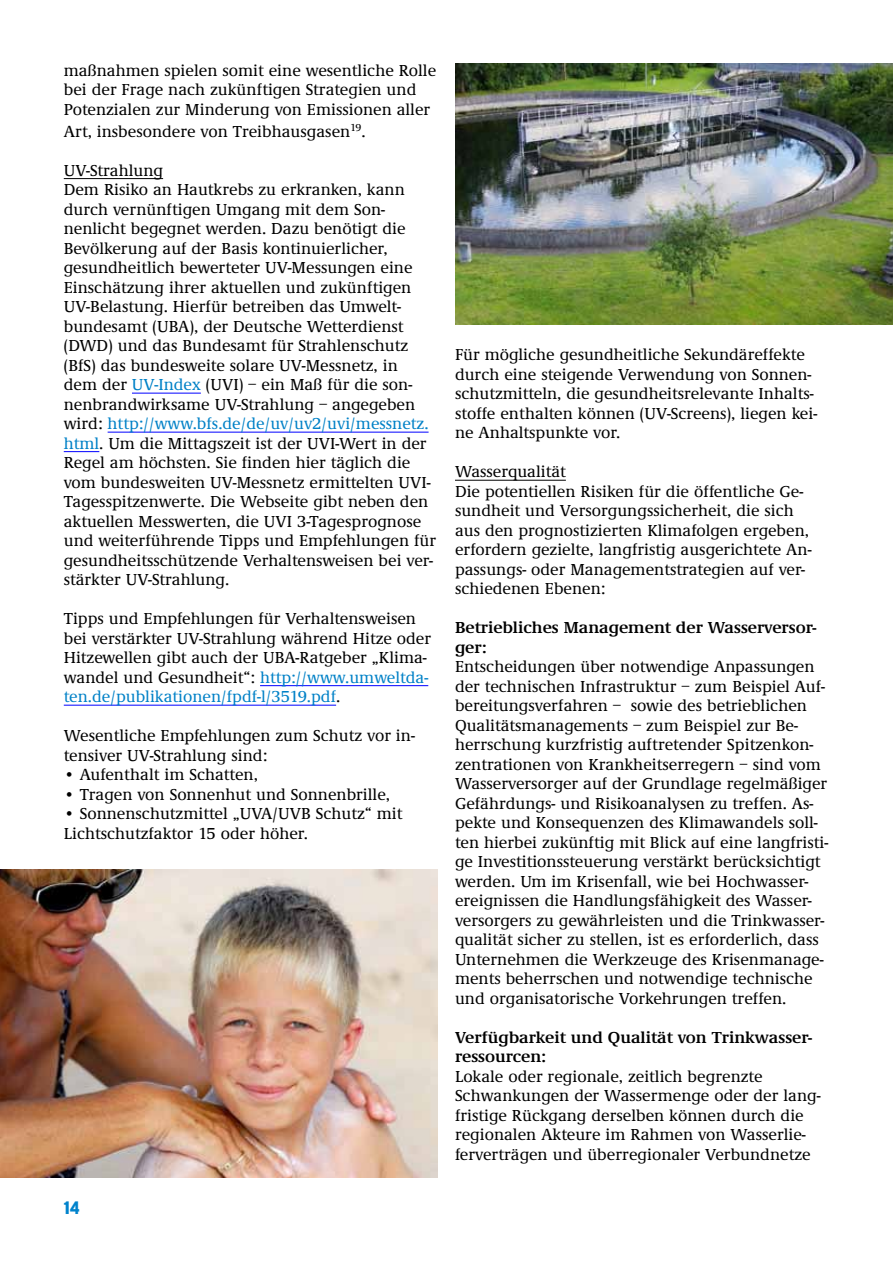
<style>
.page{position:relative;width:893px;height:1263px;background:#fff}
.page>*{position:absolute;margin:0;border:0;box-sizing:border-box;transform-origin:0 0}
.t1{font:900 condensed 18px "Interstate";color:#0083cc}
.t2{font:500 16.5px/19.5px "Demos EF";color:#000}
.t3{font:600 16.5px/19.5px "Demos EF";color:#000}
.s1{color:#0081c7}
</style>
<div class="page">
<hr style="left:64px;top:178px;width:99px;height:1px;background:#000">
<hr style="left:132px;top:393px;width:69px;height:1px;background:#00f">
<hr style="left:108px;top:432px;width:321px;height:1px;background:#00f">
<hr style="left:64px;top:451px;width:35px;height:1px;background:#00f">
<hr style="left:260px;top:685px;width:168px;height:1px;background:#00f">
<hr style="left:64px;top:705px;width:272px;height:1px;background:#00f">
<hr style="left:455px;top:480px;width:111px;height:1px;background:#000">
<img style="left:0;top:869px;width:438px;height:309px">
<img style="left:455px;top:64px;width:438px;height:260px">
<p class="t2" style="left:64px;top:61px;width:374px">maßnahmen spielen somit eine wesentliche Rolle bei der Frage nach zukünftigen Strategien und<br>Potenzialen zur Minderung von Emissionen aller</p>
<p class="t2" style="left:64px;top:122px;width:303px">Art, insbesondere von Treibhausgasen<sup>19</sup>.</p>
<p class="t2" style="left:64px;top:161px;width:374px">UV-Strahlung<br>Dem Risiko an Hautkrebs zu erkranken, kann durch vernünftigen Umgang mit dem Son&shy;nenlicht begegnet werden. Dazu benötigt die Bevölkerung auf der Basis kontinuierlicher, gesundheitlich bewerteter UV-Messungen eine Einschätzung ihrer aktuellen und zukünftigen UV-Belastung. Hierfür betreiben das Umwelt&shy;bundesamt (UBA), der Deutsche Wetterdienst (DWD) und das Bundesamt für Strahlenschutz (BfS) das bundesweite solare UV-Messnetz, in<br>dem der <span class="s1">UV-Index</span> (UVI) – ein Maß für die son&shy;nenbrandwirksame UV-Strahlung – angegeben wird: <span class="s1">http://www.bfs.de/de/uv/uv2/uvi/messnetz. html</span>. Um die Mittagszeit ist der UVI-Wert in der Regel am höchsten. Sie finden hier täglich die vom bundesweiten UV-Messnetz ermittelten UVI-Tagesspitzenwerte. Die Webseite gibt neben den aktuellen Messwerten, die UVI 3-Tagesprognose und weiterführende Tipps und Empfehlungen für gesundheitsschützende Verhaltensweisen bei ver&shy;stärkter UV-Strahlung.</p>
<p class="t2" style="left:64px;top:609px;width:369px">Tipps und Empfehlungen für Verhaltensweisen bei verstärkter UV-Strahlung während Hitze oder Hitzewellen gibt auch der UBA-Ratgeber „Klima&shy;wandel und Gesundheit“: <span class="s1">http://www.umweltda&shy;ten.de/publikationen/fpdf-l/3519.pdf</span>.</p>
<p class="t2" style="left:64px;top:726px;width:353px">Wesentliche Empfehlungen zum Schutz vor in&shy;tensiver UV-Strahlung sind:</p>
<p class="t2" style="left:64px;top:765px;width:196px">• Aufenthalt im Schatten,</p>
<p class="t2" style="left:64px;top:785px;width:328px">• Tragen von Sonnenhut und Sonnenbrille,</p>
<p class="t2" style="left:64px;top:804px;width:340px">• Sonnenschutzmittel „UVA/UVB Schutz“ mit<br>Lichtschutzfaktor 15 oder höher.</p>
<p class="t1" style="left:64px;top:1197px;width:17px">14</p>
<p class="t2" style="left:455px;top:345px;width:364px">Für mögliche gesundheitliche Sekundäreffekte durch eine steigende Verwendung von Sonnen&shy;schutzmitteln, die gesundheitsrelevante Inhalts&shy;stoffe enthalten können (UV-Screens), liegen kei&shy;ne Anhaltspunkte vor.</p>
<p class="t2" style="left:455px;top:462px;width:358px">Wasserqualität<br>Die potentiellen Risiken für die öffentliche Ge&shy;sundheit und Versorgungssicherheit, die sich aus den prognostizierten Klimafolgen ergeben, erfordern gezielte, langfristig ausgerichtete An&shy;passungs- oder Managementstrategien auf ver&shy;schiedenen Ebenen:</p>
<p class="t3" style="left:455px;top:618px;width:363px">Betriebliches Management der Wasserversor&shy;ger:</p>
<p class="t2" style="left:455px;top:657px;width:375px">Entscheidungen über notwendige Anpassungen der technischen Infrastruktur – zum Beispiel Auf&shy;bereitungsverfahren – sowie des betrieblichen Qualitätsmanagements – zum Beispiel zur Be&shy;herrschung kurzfristig auftretender Spitzenkon&shy;zentrationen von Krankheitserregern – sind vom Wasserversorger auf der Grundlage regelmäßiger Gefährdungs- und Risikoanalysen zu treffen. As&shy;pekte und Konsequenzen des Klimawandels soll&shy;ten hierbei zukünftig mit Blick auf eine langfristi&shy;ge Investitionssteuerung verstärkt berücksichtigt werden. Um im Krisenfall, wie bei Hochwasser&shy;ereignissen die Handlungsfähigkeit des Wasser&shy;versorgers zu gewährleisten und die Trinkwasser&shy;qualität sicher zu stellen, ist es erforderlich, dass Unternehmen die Werkzeuge des Krisenmanage&shy;ments beherrschen und notwendige technische und organisatorische Vorkehrungen treffen.</p>
<p class="t3" style="left:455px;top:1028px;width:358px">Verfügbarkeit und Qualität von Trinkwasser&shy;ressourcen:</p>
<p class="t2" style="left:455px;top:1067px;width:367px">Lokale oder regionale, zeitlich begrenzte Schwankungen der Wassermenge oder der lang&shy;fristige Rückgang derselben können durch die regionalen Akteure im Rahmen von Wasserlie&shy;ferverträgen und überregionaler Verbundnetze</p>
</div>
